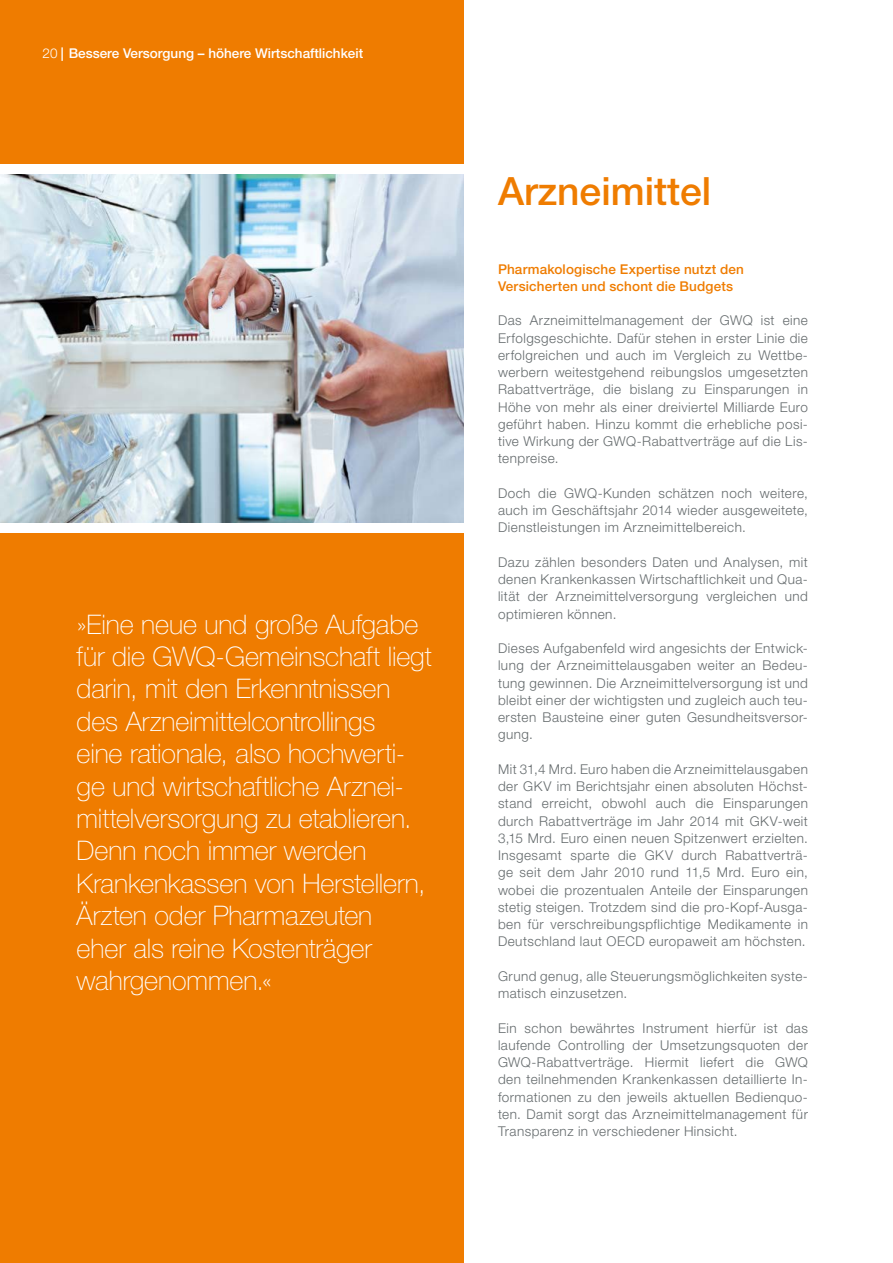
<style>
.page{position:relative;width:893px;height:1263px;background:#fff}
.page>*{position:absolute;margin:0;border:0;box-sizing:border-box;transform-origin:0 0}
.t1{font:500 39px "Helvetica Neue";color:#ef7c00}
.t2{font:100 27px/32.4px "Helvetica Neue";letter-spacing:-.005em;color:#fff}
.t3{font:300 13.5px/17.2px "Helvetica Neue";letter-spacing:.035em;color:#656b6d;text-align:justify}
.t4{font:500 13.5px "Helvetica Neue";letter-spacing:.01em;color:#ef7c00}
.t5{font:500 13.5px "Helvetica Neue";color:#fff}
.s1{font-weight:300}
</style>
<div class="page">
<div style="left:0;top:0;width:463px;height:164px;background:#ef7c00"></div>
<img style="left:0;top:174px;width:463px;height:349px">
<div style="left:0;top:534px;width:463px;height:729px;background:#ef7c00"></div>
<p class="t5" style="left:43px;top:45px;width:322px"><span class="s1">20</span> | Bessere Versorgung – höhere Wirtschaftlichkeit</p>
<p class="t2" style="left:77px;top:608px;width:357px">»Eine neue und große Aufgabe für die GWQ-Gemeinschaft liegt darin, mit den Erkenntnissen des Arzneimittelcontrollings<br>eine rationale, also hochwerti&shy;ge und wirtschaftliche Arznei&shy;mittelversorgung zu etablieren.<br>Denn noch immer werden<br>Krankenkassen von Herstellern,<br>Ärzten oder Pharmazeuten<br>eher als reine Kostenträger wahrgenommen.«</p>
<p class="t1" style="left:498px;top:168px;width:215px">Arzneimittel</p>
<p class="t4" style="left:498px;top:261px;width:247px">Pharmakologische Expertise nutzt den</p>
<p class="t4" style="left:498px;top:278px;width:236px">Versicherten und schont die Budgets</p>
<p class="t3" style="left:498px;top:312px;width:311px">Das Arzneimittelmanagement der GWQ ist eine Erfolgsgeschichte. Dafür stehen in erster Linie die erfolgreichen und auch im Vergleich zu Wettbe&shy;werbern weitestgehend reibungslos umgesetzten Rabattverträge, die bislang zu Einsparungen in Höhe von mehr als einer dreiviertel Milliarde Euro geführt haben. Hinzu kommt die erhebliche posi&shy;tive Wirkung der GWQ-Rabattverträge auf die Lis&shy;tenpreise.</p>
<p class="t3" style="left:498px;top:484px;width:311px">Doch die GWQ-Kunden schätzen noch weitere, auch im Geschäftsjahr 2014 wieder ausgeweitete, Dienstleistungen im Arzneimittelbereich.</p>
<p class="t3" style="left:498px;top:553px;width:311px">Dazu zählen besonders Daten und Analysen, mit denen Krankenkassen Wirtschaftlichkeit und Qua&shy;lität der Arzneimittelversorgung vergleichen und optimieren können.</p>
<p class="t3" style="left:498px;top:639px;width:311px">Dieses Aufgabenfeld wird angesichts der Entwick&shy;lung der Arzneimittelausgaben weiter an Bedeu&shy;tung gewinnen. Die Arzneimittelversorgung ist und bleibt einer der wichtigsten und zugleich auch teu&shy;ersten Bausteine einer guten Gesundheitsversor&shy;gung.</p>
<p class="t3" style="left:498px;top:760px;width:311px">Mit 31,4 Mrd. Euro haben die Arzneimittelausgaben der GKV im Berichtsjahr einen absoluten Höchst&shy;stand erreicht, obwohl auch die Einsparungen durch Rabattverträge im Jahr 2014 mit GKV-weit 3,15 Mrd. Euro einen neuen Spitzenwert erzielten.<br>Insgesamt sparte die GKV durch Rabattverträ&shy;ge seit dem Jahr 2010 rund 11,5 Mrd. Euro ein, wobei die prozentualen Anteile der Einsparungen stetig steigen. Trotzdem sind die pro-Kopf-Ausga&shy;ben für verschreibungspflichtige Medikamente in Deutschland laut OECD europaweit am höchsten.</p>
<p class="t3" style="left:498px;top:967px;width:311px">Grund genug, alle Steuerungsmöglichkeiten syste&shy;matisch einzusetzen.</p>
<p class="t3" style="left:498px;top:1019px;width:311px">Ein schon bewährtes Instrument hierfür ist das laufende Controlling der Umsetzungsquoten der GWQ-Rabattverträge. Hiermit liefert die GWQ den teilnehmenden Krankenkassen detaillierte In&shy;formationen zu den jeweils aktuellen Bedienquo&shy;ten. Damit sorgt das Arzneimittelmanagement für Transparenz in verschiedener Hinsicht.</p>
</div>
